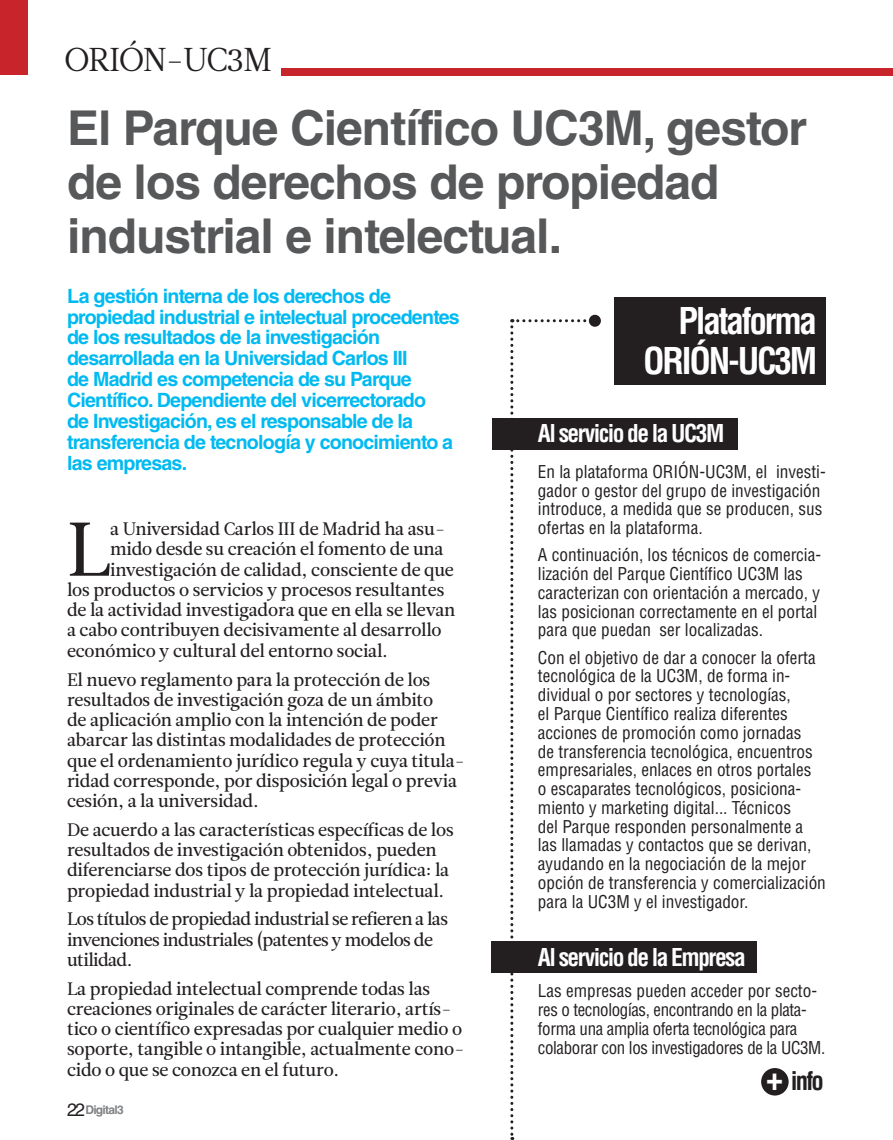
<style>
.page{position:relative;width:893px;height:1140px;background:#fff}
.page>*{position:absolute;margin:0;border:0;box-sizing:border-box;transform-origin:0 0}
.t1{font:75.9px "Leitura News Roman 2";color:#231f20}
.t2{font:700 48px/54px "Helvetica LT Std";letter-spacing:-.02em;color:#57585a}
.t3{font:700 condensed 36px/40.5px "Helvetica LT Std";letter-spacing:-.065em;color:#fff;text-align:right}
.t4{font:33px "Leitura News Roman 1";letter-spacing:-.05em;color:#231f20}
.t5{font:700 condensed 25.2px "Helvetica LT Std";color:#231f20}
.t6{font:700 condensed 24px "Helvetica LT Std";letter-spacing:-.065em;color:#fff}
.t7{font:700 19.65px/20.9px "Helvetica LT Std";letter-spacing:-.04em;color:#00baf1}
.t8{font:18px/20.2px "Leitura News Roman 2";letter-spacing:-.01em;color:#231f20}
.t9{font:18px/20.2px "Leitura News Roman 2";letter-spacing:-.03em;color:#231f20}
.t10{font:condensed 17.25px/18.8px "Helvetica LT Std";color:#231f20}
.t11{font:condensed 17.25px/18.8px "Helvetica LT Std";letter-spacing:-.02em;color:#231f20}
.t12{font:700 12px "Helvetica LT Std";letter-spacing:-.06em;color:#808285}
.s1{font-size:33.3px;color:#fff}
.s2{font-weight:400;font-size:18px;color:#231f20}
</style>
<div class="page">
<div style="left:0;top:0;width:28px;height:75px;background:#c8242b"></div>
<div style="left:492px;top:418px;width:246px;height:31px;background:#231f20"></div>
<div style="left:492px;top:941px;width:265px;height:31px;background:#231f20"></div>
<div style="left:282px;top:68px;width:611px;height:8px;background:#c8242b"></div>
<div style="left:615px;top:297px;width:211px;height:88px;background:#231f20"></div>
<svg style="left:510px;top:319px;width:86px;height:821px"></svg>
<div style="left:589px;top:315px;width:12px;height:12px;background:#231f20;border-radius:50%"></div>
<svg style="left:759px;top:1065px;width:32px;height:32px"></svg>
<div style="left:757px;top:1063px;width:36px;height:36px;border:4px solid #fff;border-radius:50%"></div>
<h3 class="t4" style="left:64px;top:47px;width:209px">ORIÓN-UC3M</h3>
<h2 class="t2" style="left:67px;top:101px;width:742px">El Parque Científico UC3M, gestor de los derechos de propiedad industrial e intelectual.</h2>
<p class="t7" style="left:67px;top:285px;width:394px">La gestión interna de los derechos de propiedad industrial e intelectual procedentes de los resultados de la investigación desarrollada en la Universidad Carlos III<br>de Madrid es competencia de su Parque Científico. Dependiente del vicerrectorado<br>de Investigación, es el responsable de la transferencia de tecnología y conocimiento a las empresas.</p>
<h3 class="t3" style="left:643px;top:300px;width:176px">Plataforma<br>ORIÓN-UC3M</h3>
<h3 class="t6" style="left:538px;top:418px;width:188px">Al servicio de la UC3M</h3>
<p class="t10" style="left:538px;top:462px;width:289px">En la plataforma ORIÓN-UC3M, el investi&shy;gador o gestor del grupo de investigación introduce, a medida que se producen, sus ofertas en la plataforma.</p>
<p class="t10" style="left:538px;top:545px;width:285px">A continuación, los técnicos de comercia&shy;lización del Parque Científico UC3M las caracterizan con orientación a mercado, y las posicionan correctamente en el portal para que puedan ser localizadas.</p>
<p class="t10" style="left:538px;top:648px;width:289px">Con el objetivo de dar a conocer la oferta tecnológica de la UC3M, de forma in&shy;dividual o por sectores y tecnologías,<br>el Parque Científico realiza diferentes acciones de promoción como jornadas<br>de transferencia tecnológica, encuentros empresariales, enlaces en otros portales<br>o escaparates tecnológicos, posiciona&shy;miento y marketing digital... Técnicos<br>del Parque responden personalmente a las llamadas y contactos que se derivan, ayudando en la negociación de la mejor opción de transferencia y comercialización para la UC3M y el investigador.</p>
<h3 class="t6" style="left:538px;top:942px;width:210px">Al servicio de la Empresa</h3>
<p class="t11" style="left:538px;top:981px;width:289px">Las empresas pueden acceder por secto&shy;res o tecnologías, encontrando en la plata&shy;forma una amplia oferta tecnológica para colaborar con los investigadores de la UC3M.</p>
<h3 class="t5" style="left:767px;top:1065px;width:59px"><span class="s1">+</span> info</h3>
<h1 class="t1" style="left:67px;top:522px;width:45px">L</h1>
<p class="t8" style="left:110px;top:521px;width:336px">a Universidad Carlos III de Madrid ha asu-</p>
<p class="t8" style="left:110px;top:541px;width:335px">mido desde su creación el fomento de una</p>
<p class="t8" style="left:110px;top:562px;width:345px">investigación de calidad, consciente de que</p>
<p class="t8" style="left:67px;top:582px;width:379px">los productos o servicios y procesos resultantes</p>
<p class="t8" style="left:67px;top:602px;width:390px">de la actividad investigadora que en ella se llevan</p>
<p class="t8" style="left:67px;top:622px;width:376px">a cabo contribuyen decisivamente al desarrollo</p>
<p class="t8" style="left:67px;top:643px;width:322px">económico y cultural del entorno social.</p>
<p class="t8" style="left:67px;top:671px;width:399px">El nuevo reglamento para la protección de los resultados de investigación goza de un ámbito<br>de aplicación amplio con la intención de poder abarcar las distintas modalidades de protección que el ordenamiento jurídico regula y cuya titula&shy;ridad corresponde, por disposición legal o previa cesión, a la universidad.</p>
<p class="t8" style="left:67px;top:822px;width:388px">De acuerdo a las características específicas de los resultados de investigación obtenidos, pueden diferenciarse dos tipos de protección jurídica: la propiedad industrial y la propiedad intelectual.</p>
<p class="t9" style="left:67px;top:911px;width:383px">Los títulos de propiedad industrial se refieren a las invenciones industriales (patentes y modelos de utilidad.</p>
<p class="t8" style="left:67px;top:980px;width:399px">La propiedad intelectual comprende todas las creaciones originales de carácter literario, artís&shy;tico o científico expresadas por cualquier medio o soporte, tangible o intangible, actualmente cono&shy;cido o que se conozca en el futuro.</p>
<p class="t12" style="left:67px;top:1102px;width:58px"><span class="s2">22</span>Digital3</p>
</div>
